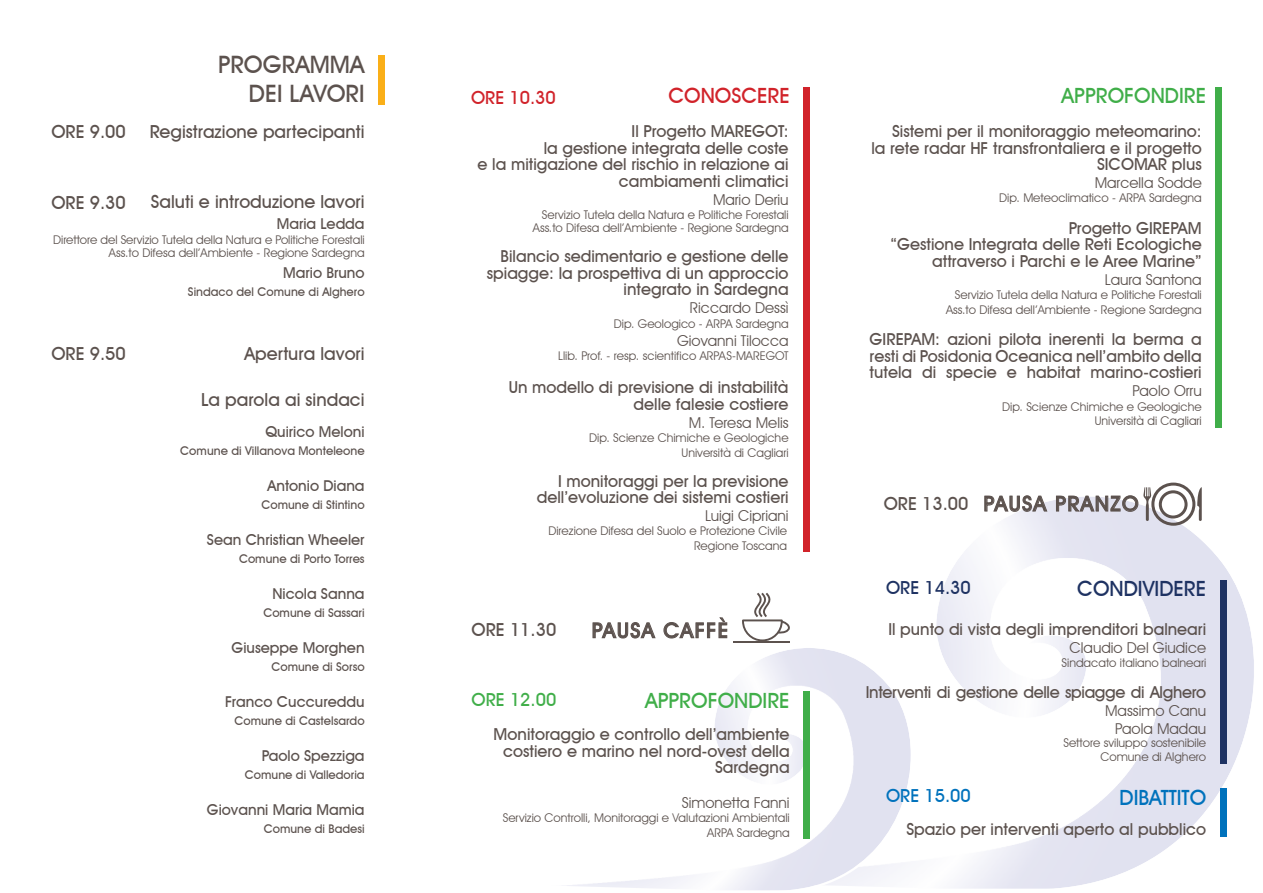
<style>
.page{position:relative;width:1263px;height:893px;background:#fff}
.page>*{position:absolute;margin:0;border:0;box-sizing:border-box;transform-origin:0 0}
.t1{font:500 24px/28.8px "Avant Garde IT Cby BT";color:#5c524e;text-align:right}
.t2{font:500 21px "Avant Garde IT Cby BT";letter-spacing:.07em;color:#5c524e}
.t3{font:500 21px "Avant Garde IT Cby BT";color:#40ae49}
.t4{font:500 21px "Avant Garde IT Cby BT";color:#1e3262}
.t5{font:500 21px "Avant Garde IT Cby BT";color:#d1232a}
.t6{font:500 21px "Avant Garde IT Cby BT";color:#0072bc}
.t7{font:500 18px "Avant Garde IT Cby BT";color:#5c524e}
.t8{font:500 18px "Avant Garde IT Cby BT";color:#d1232a}
.t9{font:500 18px "Avant Garde IT Cby BT";color:#1e3262}
.t10{font:500 18px "Avant Garde IT Cby BT";color:#0072bc}
.t11{font:500 18px "Avant Garde IT Cby BT";color:#40ae49}
.t12{font:500 16.5px/16.5px "Avant Garde IT Cby BT";color:#5c524e;text-align:right}
.t13{font:500 16.5px "Avant Garde IT Cby BT";letter-spacing:-.02em;color:#5c524e}
.t14{font:15px/18px "Avant Garde IT Cby BT";color:#5c524e;text-align:right}
.t15{font:500 15px "Avant Garde IT Cby BT";color:#5c524e}
.t16{font:12px/14.4px "Avant Garde IT Cby BT";color:#5c524e;text-align:right}
.t17{font:500 12px "Avant Garde IT Cby BT";color:#5c524e}
.s1{font-size:18px}
</style>
<div class="page">
<svg style="left:727px;top:500px;width:527px;height:389px"></svg>
<svg style="left:567px;top:646px;width:346px;height:244px"></svg>
<hr style="left:733px;top:641px;width:57px;height:2px;background:#5c524e">
<svg style="left:741px;top:591px;width:50px;height:51px"></svg>
<svg style="left:592px;top:622px;width:64px;height:17px"></svg>
<svg style="left:663px;top:617px;width:64px;height:22px"></svg>
<div style="left:378px;top:55px;width:6px;height:50px;background:#faaf18"></div>
<div style="left:803px;top:87px;width:7px;height:464px;background:#d1232a"></div>
<div style="left:1215px;top:87px;width:7px;height:341px;background:#40ae49"></div>
<div style="left:1220px;top:580px;width:6px;height:184px;background:#1e3262"></div>
<svg style="left:984px;top:495px;width:64px;height:17px"></svg>
<svg style="left:1056px;top:482px;width:146px;height:45px"></svg>
<div style="left:1220px;top:789px;width:6px;height:48px;background:#0072bc"></div>
<div style="left:803px;top:692px;width:7px;height:147px;background:#40ae49"></div>
<p class="t7" style="left:51px;top:121px;width:76px">ORE 9.00</p>
<h1 class="t1" style="left:218px;top:50px;width:148px">PROGRAMMA<br>DEI LAVORI</h1>
<p class="t7" style="left:150px;top:121px;width:216px">Registrazione partecipanti</p>
<p class="t7" style="left:151px;top:191px;width:215px">Saluti e introduzione lavori</p>
<p class="t15" style="left:277px;top:215px;width:89px">Maria Ledda</p>
<p class="t16" style="left:53px;top:233px;width:313px;line-height:13.5px">Direttore del Servizio Tutela della Natura e Politiche Forestali<br>Ass.to Difesa dell’Ambiente - Regione Sardegna</p>
<p class="t15" style="left:283px;top:264px;width:83px">Mario Bruno</p>
<p class="t17" style="left:188px;top:285px;width:178px">Sindaco del Comune di Alghero</p>
<p class="t7" style="left:51px;top:192px;width:76px">ORE 9.30</p>
<p class="t7" style="left:51px;top:342px;width:76px">ORE 9.50</p>
<p class="t7" style="left:244px;top:342px;width:122px">Apertura lavori</p>
<p class="t7" style="left:201px;top:389px;width:165px">La parola ai sindaci</p>
<p class="t15" style="left:265px;top:423px;width:101px">Quirico Meloni</p>
<p class="t17" style="left:180px;top:444px;width:186px">Comune di Villanova Monteleone</p>
<p class="t15" style="left:267px;top:477px;width:99px">Antonio Diana</p>
<p class="t17" style="left:261px;top:498px;width:105px">Comune di Stintino</p>
<p class="t15" style="left:207px;top:531px;width:159px">Sean Christian Wheeler</p>
<p class="t17" style="left:239px;top:552px;width:127px">Comune di Porto Torres</p>
<p class="t15" style="left:272px;top:585px;width:94px">Nicola Sanna</p>
<p class="t17" style="left:263px;top:606px;width:103px">Comune di Sassari</p>
<p class="t15" style="left:232px;top:639px;width:135px">Giuseppe Morghen</p>
<p class="t17" style="left:271px;top:660px;width:95px">Comune di Sorso</p>
<p class="t15" style="left:225px;top:693px;width:141px">Franco Cuccureddu</p>
<p class="t17" style="left:234px;top:714px;width:132px">Comune di Castelsardo</p>
<p class="t15" style="left:262px;top:747px;width:104px">Paolo Spezziga</p>
<p class="t17" style="left:245px;top:768px;width:121px">Comune di Valledoria</p>
<p class="t15" style="left:207px;top:801px;width:159px">Giovanni Maria Mamia</p>
<p class="t17" style="left:264px;top:822px;width:102px">Comune di Badesi</p>
<p class="t5" style="left:668px;top:83px;width:123px">CONOSCERE</p>
<p class="t8" style="left:471px;top:87px;width:86px">ORE 10.30</p>
<p class="t12" style="left:477px;top:123px;width:313px">Il Progetto MAREGOT:<br>la gestione integrata delle coste<br>e la mitigazione del rischio in relazione ai cambiamenti climatici</p>
<p class="t14" style="left:713px;top:190px;width:77px">Mario Deriu</p>
<p class="t16" style="left:533px;top:208px;width:257px;line-height:13.5px">Servizio Tutela della Natura e Politiche Forestali<br>Ass.to Difesa dell’Ambiente - Regione Sardegna</p>
<p class="t12" style="left:487px;top:248px;width:303px">Bilancio sedimentario e gestione delle spiagge: la prospettiva di un approccio integrato in Sardegna</p>
<p class="t14" style="left:690px;top:299px;width:100px">Riccardo Dessì</p>
<p class="t16" style="left:614px;top:316px;width:176px">Dip. Geologico - ARPA Sardegna</p>
<p class="t14" style="left:677px;top:331px;width:113px">Giovanni Tilocca</p>
<p class="t16" style="left:558px;top:349px;width:232px">Llib. Prof. - resp. scientifico ARPAS-MAREGOT</p>
<p class="t12" style="left:509px;top:379px;width:281px">Un modello di previsione di instabilità delle falesie costiere</p>
<p class="t14" style="left:689px;top:413px;width:101px">M. Teresa Melis</p>
<p class="t16" style="left:589px;top:431px;width:201px">Dip. Scienze Chimiche e Geologiche<br>Università di Cagliari</p>
<p class="t12" style="left:537px;top:472px;width:253px">I monitoraggi per la previsione dell’evoluzione dei sistemi costieri</p>
<p class="t14" style="left:705px;top:507px;width:85px">Luigi Cipriani</p>
<p class="t16" style="left:548px;top:524px;width:240px">Direzione Difesa del Suolo e Protezione Civile<br>Regione Toscana</p>
<p class="t7" style="left:472px;top:619px;width:86px">ORE 11.30</p>
<p class="t2" style="left:592px;top:617px;width:138px">PAUSA CAFFÈ</p>
<p class="t11" style="left:472px;top:688px;width:86px">ORE 12.00</p>
<p class="t3" style="left:645px;top:688px;width:146px">APPROFONDIRE</p>
<p class="t12" style="left:494px;top:726px;width:297px">Monitoraggio e controllo dell’ambiente costiero e marino nel nord-ovest della<br>Sardegna</p>
<p class="t14" style="left:682px;top:793px;width:109px">Simonetta Fanni</p>
<p class="t16" style="left:503px;top:811px;width:288px">Servizio Controlli, Monitoraggi e Valutazioni Ambientali<br>ARPA Sardegna</p>
<p class="t3" style="left:1061px;top:83px;width:146px">APPROFONDIRE</p>
<p class="t12" style="left:871px;top:123px;width:332px">Sistemi per il monitoraggio meteomarino:<br>la rete radar HF transfrontaliera e il progetto<br>SICOMAR plus</p>
<p class="t14" style="left:1095px;top:174px;width:108px">Marcella Sodde</p>
<p class="t16" style="left:999px;top:191px;width:204px">Dip. Meteoclimatico - ARPA Sardegna</p>
<p class="t12" style="left:890px;top:220px;width:313px">Progetto GIREPAM<br>“Gestione Integrata delle Reti Ecologiche attraverso i Parchi e le Aree Marine”</p>
<p class="t14" style="left:1105px;top:270px;width:98px">Laura Santona</p>
<p class="t16" style="left:946px;top:288px;width:257px">Servizio Tutela della Natura e Politiche Forestali<br>Ass.to Difesa dell’Ambiente - Regione Sardegna</p>
<p class="t12" style="left:870px;top:331px;width:334px;text-align:justify">GIREPAM: azioni pilota inerenti la berma a resti di Posidonia Oceanica nell’ambito della tutela di specie e habitat marino-costieri</p>
<p class="t14" style="left:1132px;top:382px;width:71px">Paolo Orru</p>
<p class="t16" style="left:1002px;top:399px;width:201px">Dip. Scienze Chimiche e Geologiche<br>Università di Cagliari</p>
<p class="t2" style="left:884px;top:491px;width:256px"><span class="s1">ORE 13.00</span> PAUSA PRANZO</p>
<p class="t9" style="left:886px;top:576px;width:86px">ORE 14.30</p>
<p class="t4" style="left:1077px;top:576px;width:131px">CONDIVIDERE</p>
<p class="t12" style="left:888px;top:620px;width:319px">Il punto di vista degli imprenditori balneari</p>
<p class="t14" style="left:1069px;top:638px;width:138px">Claudio Del Giudice</p>
<p class="t16" style="left:1061px;top:655px;width:146px">Sindacato italiano balneari</p>
<p class="t13" style="left:866px;top:682px;width:342px">Interventi di gestione delle spiagge di Alghero</p>
<p class="t14" style="left:1105px;top:701px;width:102px">Massimo Canu<br>Paola Madau</p>
<p class="t16" style="left:1063px;top:736px;width:144px;line-height:13.5px">Settore sviluppo sostenibile<br>Comune di Alghero</p>
<p class="t10" style="left:886px;top:785px;width:86px">ORE 15.00</p>
<p class="t12" style="left:906px;top:821px;width:301px">Spazio per interventi aperto al pubblico</p>
<p class="t6" style="left:1119px;top:784px;width:88px">DIBATTITO</p>
</div>
